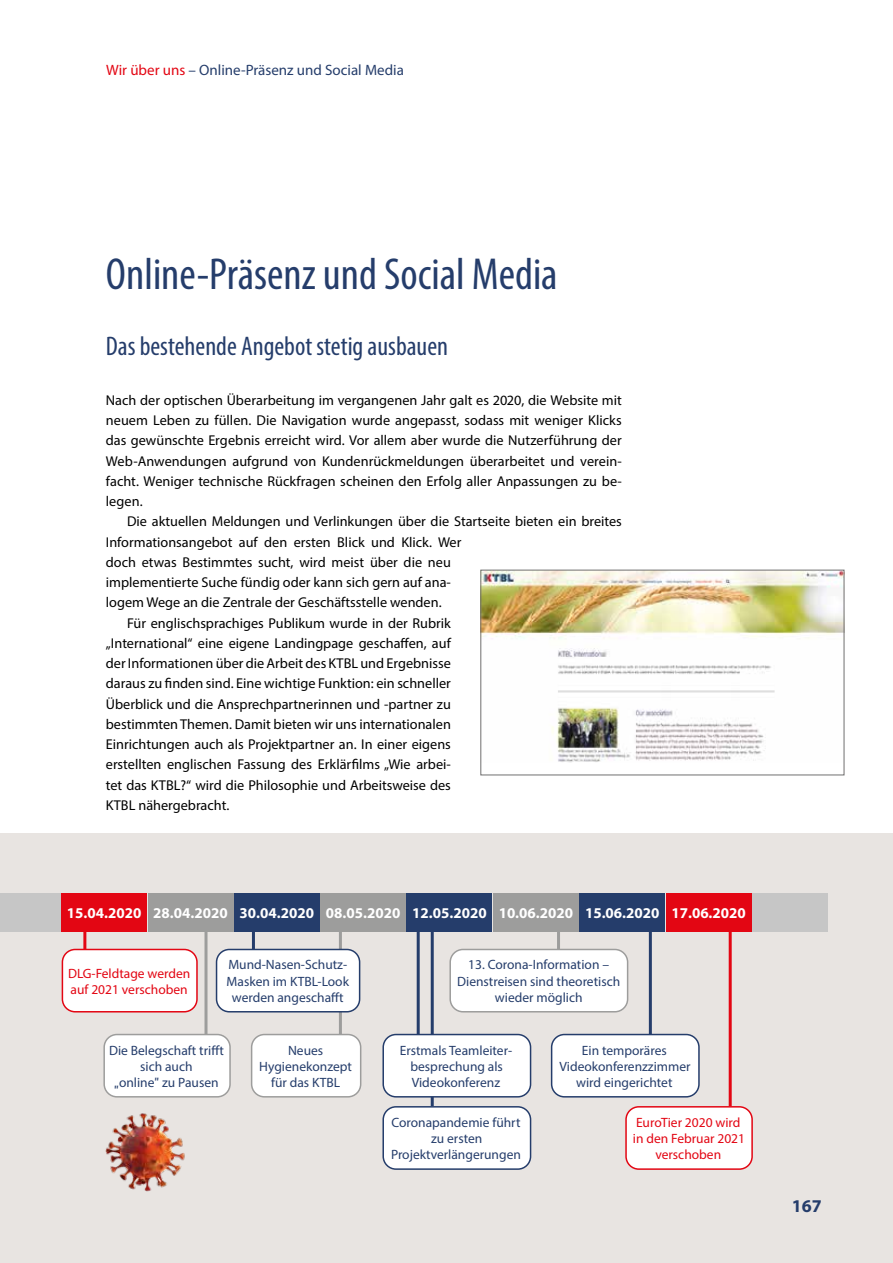
<style>
.page{position:relative;width:893px;height:1263px;background:#fff}
.page>*{position:absolute;margin:0;border:0;box-sizing:border-box;transform-origin:0 0}
.t1{font:condensed 45px "Myriad Pro";color:#253d6b}
.t2{font:condensed 27px "Myriad Pro";color:#253d6b}
.t3{font:700 18px "Myriad Pro";color:#253d6b}
.t4{font:700 15px "Myriad Pro";color:#fff}
.t5{font:15px "Myriad Pro";color:#253d6b}
.t6{font:14.25px/20.2px "Myriad Pro";color:#000;text-align:justify}
.t7{font:13.5px/16.2px "Myriad Pro";color:#253d6b;text-align:center}
.t8{font:13.5px/16.2px "Myriad Pro";color:#e30613}
.s1{color:#e30613}
.s2{font-family:"Rotis Sans Serif Pro"}
</style>
<div class="page">
<div style="left:0;top:833px;width:893px;height:430px;background:#e8e4e1"></div>
<div style="left:0;top:893px;width:62px;height:39px;background:#c6c6c6"></div>
<div style="left:62px;top:893px;width:85px;height:39px;background:#e30613"></div>
<hr style="left:83px;top:928px;width:3px;height:62px;background:#e30613">
<div style="left:148px;top:893px;width:85px;height:39px;background:#9d9d9c"></div>
<hr style="left:204px;top:932px;width:3px;height:134px;background:#9d9d9c">
<div style="left:234px;top:893px;width:85px;height:39px;background:#253d6b"></div>
<div style="left:321px;top:893px;width:85px;height:39px;background:#9d9d9c"></div>
<hr style="left:252px;top:928px;width:3px;height:62px;background:#253d6b">
<div style="left:742px;top:893px;width:85px;height:38px;background:#c6c6c6"></div>
<div style="left:407px;top:893px;width:85px;height:39px;background:#253d6b"></div>
<img style="left:105px;top:1113px;width:80px;height:79px">
<div style="left:62px;top:949px;width:135px;height:63px;background:#fff;border-radius:13px"></div>
<div style="left:62px;top:949px;width:136px;height:63px;border:2px solid #e30613;border-radius:13px"></div>
<div style="left:104px;top:1034px;width:126px;height:63px;background:#fff;border-radius:13px"></div>
<div style="left:103px;top:1034px;width:128px;height:63px;border:2px solid #9d9d9c;border-radius:13px"></div>
<hr style="left:339px;top:932px;width:3px;height:154px;background:#9d9d9c">
<div style="left:252px;top:1034px;width:109px;height:63px;background:#fff;border-radius:13px"></div>
<div style="left:251px;top:1034px;width:110px;height:63px;border:2px solid #9d9d9c;border-radius:13px"></div>
<hr style="left:417px;top:932px;width:3px;height:104px;background:#253d6b">
<div style="left:383px;top:1107px;width:148px;height:62px;background:#fff;border-radius:13px"></div>
<div style="left:382px;top:1106px;width:149px;height:64px;border:2px solid #253d6b;border-radius:13px"></div>
<hr style="left:431px;top:932px;width:3px;height:174px;background:#253d6b">
<div style="left:383px;top:1034px;width:148px;height:63px;background:#fff;border-radius:13px"></div>
<div style="left:382px;top:1034px;width:149px;height:63px;border:2px solid #253d6b;border-radius:13px"></div>
<div style="left:493px;top:893px;width:85px;height:39px;background:#9d9d9c"></div>
<hr style="left:557px;top:928px;width:3px;height:83px;background:#9d9d9c">
<div style="left:580px;top:893px;width:85px;height:39px;background:#253d6b"></div>
<hr style="left:649px;top:928px;width:3px;height:109px;background:#253d6b">
<div style="left:552px;top:1034px;width:147px;height:63px;background:#fff;border-radius:13px"></div>
<div style="left:551px;top:1034px;width:149px;height:63px;border:2px solid #253d6b;border-radius:13px"></div>
<div style="left:450px;top:949px;width:178px;height:63px;background:#fff;border-radius:13px"></div>
<div style="left:449px;top:949px;width:179px;height:63px;border:2px solid #9d9d9c;border-radius:13px"></div>
<div style="left:666px;top:893px;width:85px;height:39px;background:#e30613"></div>
<div style="left:626px;top:1107px;width:126px;height:62px;background:#fff;border-radius:13px"></div>
<div style="left:625px;top:1106px;width:128px;height:64px;border:2px solid #e30613;border-radius:13px"></div>
<hr style="left:729px;top:932px;width:3px;height:174px;background:#e30613">
<div style="left:217px;top:949px;width:143px;height:63px;background:#fff;border-radius:13px"></div>
<div style="left:216px;top:949px;width:144px;height:63px;border:2px solid #253d6b;border-radius:13px"></div>
<img style="left:483px;top:572px;width:359px;height:190px">
<div style="left:481px;top:570px;width:363px;height:205px;border:1px solid #706f6f"></div>
<p class="t5" style="left:106px;top:61px;width:299px"><span class="s1">Wir über uns</span> – Online-Präsenz und Social Media</p>
<h1 class="t1" style="left:106px;top:247px;width:453px">Online-Präsenz und Social Media</h1>
<h2 class="t2" style="left:106px;top:330px;width:344px">Das bestehende Angebot stetig ausbauen</h2>
<p class="t6" style="left:106px;top:390px;width:518px">Nach der optischen Überarbeitung im vergangenen Jahr galt es 2020, die Website mit neuem Leben zu füllen. Die Navigation wurde angepasst, sodass mit weniger Klicks das gewünschte Ergebnis erreicht wird. Vor allem aber wurde die Nutzerführung der Web-Anwendungen aufgrund von Kundenrückmeldungen überarbeitet und verein&shy;facht. Weniger technische Rückfragen scheinen den Erfolg aller Anpassungen zu be&shy;legen.</p>
<p class="t6" style="left:127px;top:511px;width:496px">Die aktuellen Meldungen und Verlinkungen über die Startseite bieten ein breites</p>
<p class="t6" style="left:106px;top:531px;width:357px">Informationsangebot auf den ersten Blick und Klick. Wer</p>
<p class="t6" style="left:106px;top:552px;width:347px">doch etwas Bestimmtes sucht, wird meist über die neu</p>
<p class="t6" style="left:106px;top:572px;width:347px">implementierte Suche fündig oder kann sich gern auf ana-</p>
<p class="t6" style="left:106px;top:592px;width:337px">logem Wege an die Zentrale der Geschäftsstelle wenden.</p>
<p class="t6" style="left:127px;top:612px;width:325px">Für englischsprachiges Publikum wurde in der Rubrik</p>
<p class="t6" style="left:106px;top:633px;width:346px">„International“ eine eigene Landingpage geschaffen, auf</p>
<p class="t6" style="left:106px;top:653px;width:347px">der Informationen über die Arbeit des KTBL und Ergebnisse</p>
<p class="t6" style="left:106px;top:673px;width:346px">daraus zu finden sind. Eine wichtige Funktion: ein schneller</p>
<p class="t6" style="left:106px;top:693px;width:347px">Überblick und die Ansprechpartnerinnen und -partner zu</p>
<p class="t6" style="left:106px;top:714px;width:347px">bestimmten Themen. Damit bieten wir uns internationalen</p>
<p class="t6" style="left:106px;top:734px;width:347px">Einrichtungen auch als Projektpartner an. In einer eigens</p>
<p class="t6" style="left:106px;top:754px;width:347px">erstellten englischen Fassung des Erklärfilms „Wie arbei-</p>
<p class="t6" style="left:106px;top:774px;width:347px">tet das KTBL?“ wird die Philosophie und Arbeitsweise des</p>
<p class="t6" style="left:106px;top:795px;width:125px">KTBL nähergebracht.</p>
<p class="t4" style="left:67px;top:903px;width:421px">15.04.2020 28.04.2020 30.04.2020 08.05.2020 12.05.2020</p>
<p class="t4" style="left:499px;top:903px;width:162px">10.06.2020 15.06.2020</p>
<p class="t4" style="left:671px;top:903px;width:76px">17.06.2020</p>
<p class="t8" style="left:68px;top:965px;width:124px">DLG-Feldtage werden auf 2021 verschoben</p>
<p class="t7" style="left:227px;top:957px;width:124px">Mund-Nasen-Schutz-<br>Masken im KTBL-Look werden angeschafft</p>
<p class="t7" style="left:457px;top:957px;width:165px">13. Corona-Information –<br>Dienstreisen sind theoretisch wieder möglich</p>
<p class="t7" style="left:109px;top:1042px;width:116px">Die Belegschaft trifft sich auch<br><span class="s2">„</span>online<span class="s2">”</span> zu Pausen</p>
<p class="t7" style="left:259px;top:1042px;width:94px">Neues<br>Hygienekonzept für das KTBL</p>
<p class="t7" style="left:400px;top:1042px;width:114px">Erstmals Teamleiter&shy;besprechung als<br>Videokonferenz</p>
<p class="t7" style="left:391px;top:1114px;width:131px">Coronapandemie führt zu ersten<br>Projektverlängerungen</p>
<p class="t7" style="left:560px;top:1042px;width:132px">Ein temporäres<br>Videokonferenzzimmer wird eingerichtet</p>
<p class="t8" style="left:633px;top:1114px;width:114px;text-align:center">EuroTier 2020 wird in den Februar 2021 verschoben</p>
<p class="t3" style="left:792px;top:1194px;width:31px">167</p>
</div>
